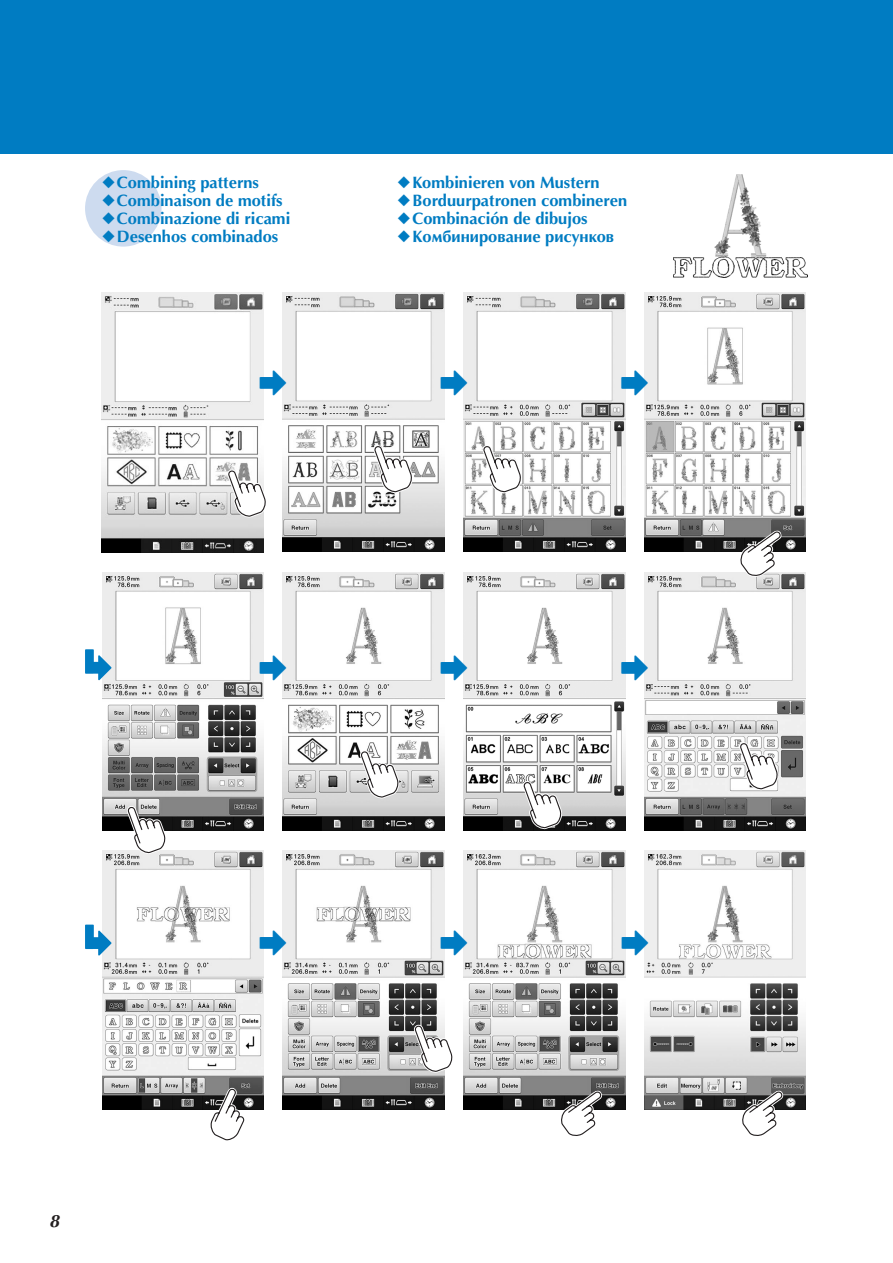
<style>
.page{position:relative;width:893px;height:1263px;background:#fff}
.page>*{position:absolute;margin:0;border:0;box-sizing:border-box;transform-origin:0 0}
.t1{font:27px "D5 Quick Ref Number";color:#007cc2}
.t2{font:italic 700 18px "Optima LTCYR";color:#231f20}
.t3{font:700 16.5px "Optima LTCYR";color:#007cc2}
</style>
<div class="page">
<div style="left:0;top:0;width:893px;height:153px;background:#007cc2"></div>
<img style="left:102px;top:293px;width:162px;height:259px">
<img style="left:283px;top:293px;width:161px;height:259px">
<img style="left:463px;top:293px;width:162px;height:259px">
<img style="left:644px;top:293px;width:162px;height:259px">
<img style="left:102px;top:572px;width:162px;height:259px">
<img style="left:283px;top:572px;width:161px;height:259px">
<img style="left:463px;top:572px;width:162px;height:259px">
<img style="left:644px;top:572px;width:162px;height:259px">
<img style="left:102px;top:851px;width:162px;height:259px">
<img style="left:283px;top:851px;width:161px;height:259px">
<img style="left:463px;top:851px;width:162px;height:259px">
<img style="left:644px;top:851px;width:162px;height:259px">
<div style="left:85px;top:170px;width:77px;height:77px;background:#cddbef;border-radius:50%"></div>
<svg style="left:85px;top:649px;width:26px;height:31px"></svg>
<svg style="left:227px;top:470px;width:39px;height:48px"></svg>
<svg style="left:482px;top:445px;width:40px;height:48px"></svg>
<svg style="left:373px;top:445px;width:40px;height:48px"></svg>
<svg style="left:360px;top:750px;width:39px;height:48px"></svg>
<svg style="left:523px;top:781px;width:39px;height:48px"></svg>
<svg style="left:739px;top:742px;width:40px;height:48px"></svg>
<img style="left:674px;top:174px;width:134px;height:104px">
<svg style="left:85px;top:924px;width:26px;height:31px"></svg>
<svg style="left:209px;top:1086px;width:38px;height:55px"></svg>
<svg style="left:558px;top:1089px;width:47px;height:47px"></svg>
<svg style="left:739px;top:1089px;width:47px;height:47px"></svg>
<svg style="left:738px;top:529px;width:47px;height:51px"></svg>
<svg style="left:414px;top:1025px;width:39px;height:48px"></svg>
<svg style="left:127px;top:806px;width:39px;height:48px"></svg>
<p class="t3" style="left:102px;top:171px;width:159px">◆Combining patterns</p>
<p class="t3" style="left:102px;top:189px;width:182px">◆Combinaison de motifs</p>
<p class="t3" style="left:102px;top:207px;width:190px">◆Combinazione di ricami</p>
<p class="t3" style="left:102px;top:225px;width:178px">◆Desenhos combinados</p>
<p class="t3" style="left:398px;top:171px;width:204px">◆Kombinieren von Mustern</p>
<p class="t3" style="left:398px;top:189px;width:231px">◆Borduurpatronen combineren</p>
<p class="t3" style="left:398px;top:207px;width:192px">◆Combinación de dibujos</p>
<p class="t3" style="left:398px;top:225px;width:218px">◆Комбинирование рисунков</p>
<h1 class="t1" style="left:259px;top:369px;width:31px">A</h1>
<h1 class="t1" style="left:439px;top:369px;width:31px">A</h1>
<h1 class="t1" style="left:620px;top:369px;width:31px">A</h1>
<p class="t2" style="left:49px;top:1209px;width:12px">8</p>
<h1 class="t1" style="left:259px;top:654px;width:31px">A</h1>
<h1 class="t1" style="left:439px;top:654px;width:31px">A</h1>
<h1 class="t1" style="left:620px;top:654px;width:31px">A</h1>
<h1 class="t1" style="left:259px;top:929px;width:31px">A</h1>
<h1 class="t1" style="left:439px;top:929px;width:31px">A</h1>
<h1 class="t1" style="left:620px;top:929px;width:31px">A</h1>
</div>
